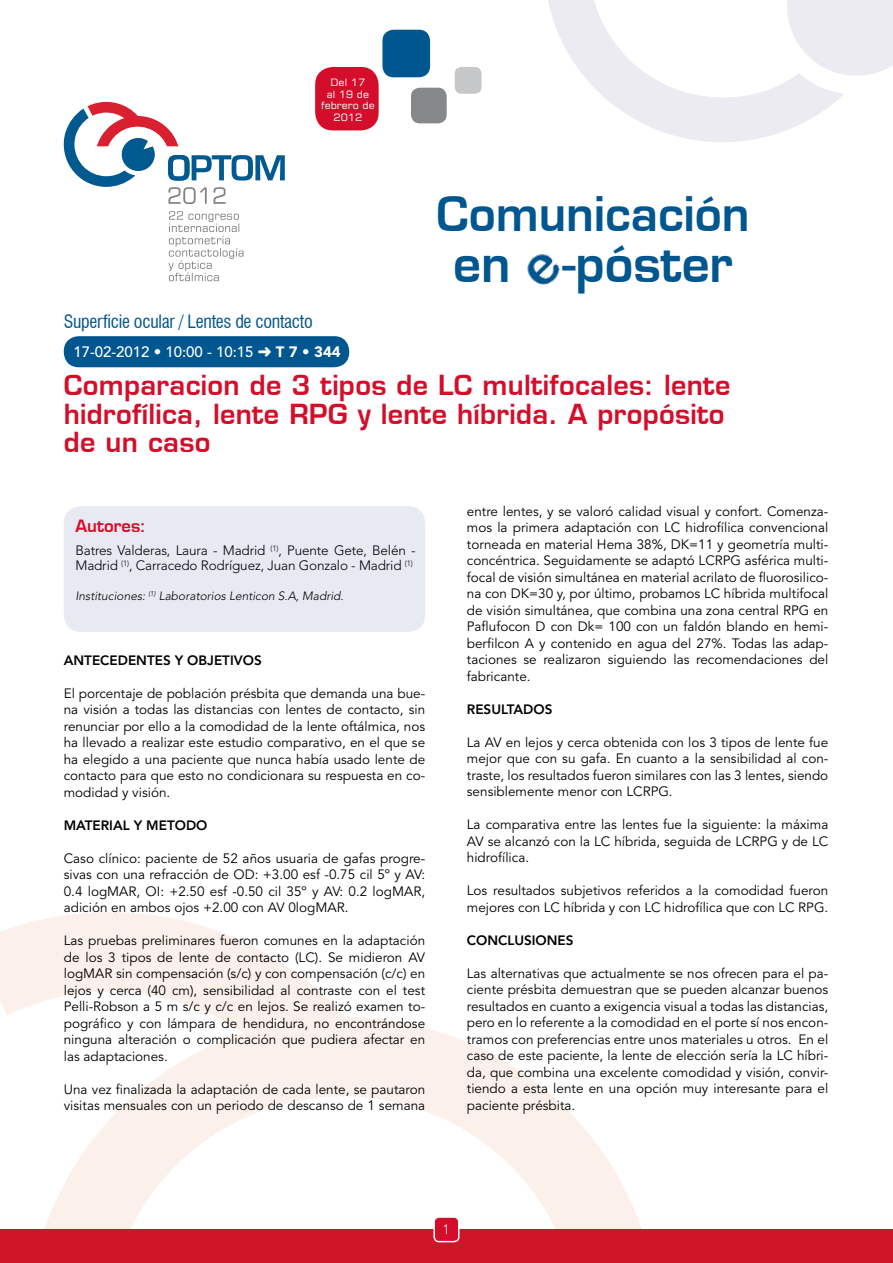
<style>
.page{position:relative;width:893px;height:1263px;background:#fff}
.page>*{position:absolute;margin:0;border:0;box-sizing:border-box;transform-origin:0 0}
.t1{font:49.2px "Square 721 Dm Normal";color:#00568e}
.t2{font:46.5px "Square 721 Dm Normal";color:#00568e}
.t3{font:27px/28.5px "Square 721 Dm Normal";letter-spacing:.01em;color:#d40e2a}
.t4{font:condensed 18px "Swiss 721 BT";letter-spacing:-.015em;color:#00568e}
.t5{font:16.65px "Square 721 Dm Normal";color:#d40e2a}
.t6{font:500 15px "Avenir";color:#fff}
.t7{font:13.5px/16.5px "Avenir";color:#000;text-align:justify}
.t8{font:300 13.5px/15px "Avenir";letter-spacing:-.01em;color:#000}
.t9{font:800 13.5px "Avenir";color:#000}
.t10{font:300 13.5px "Avenir";color:#fff}
.t11{font:italic 300 12px "Avenir";color:#000}
.t12{font:10.2px/11.7px "Square 721";color:#fff;text-align:center;scale:1.05 1}
.s1{font-weight:900}
</style>
<div class="page">
<svg style="left:548px;top:0;width:345px;height:142px"></svg>
<svg style="left:0;top:912px;width:642px;height:317px"></svg>
<div style="left:0;top:1229px;width:893px;height:34px;background:#ce1628"></div>
<svg style="left:64px;top:102px;width:221px;height:102px"></svg>
<svg style="left:168px;top:211px;width:76px;height:70px"></svg>
<div style="left:64px;top:506px;width:361px;height:126px;background:#e7eaf2;border-radius:17px"></div>
<div style="left:64px;top:336px;width:285px;height:31px;background:#00568e;border-radius:15px"></div>
<div style="left:315px;top:67px;width:64px;height:63px;background:#d40e2a;border-radius:18px"></div>
<div style="left:382px;top:30px;width:48px;height:47px;background:#00568e;border-radius:11px"></div>
<div style="left:411px;top:88px;width:36px;height:35px;background:#87888a;border-radius:9px"></div>
<div style="left:455px;top:67px;width:26px;height:27px;background:#c6c7c8;border-radius:7px"></div>
<div style="left:434px;top:1217px;width:25px;height:24px;background:#d40e2a;border-radius:5px"></div>
<div style="left:433px;top:1216px;width:26px;height:26px;border:1px solid #fff;border-radius:5px"></div>
<img style="left:527px;top:254px;width:33px;height:31px">
<p class="t12" style="left:321px;top:76px;width:53px">Del 17<br>al 19 de febrero de<br>2012</p>
<h3 class="t4" style="left:64px;top:311px;width:250px">Superficie ocular / Lentes de contacto</h3>
<p class="t6" style="left:73px;top:343px;width:269px">17-02-2012 • 10:00 - 10:15 ➜ <span class="s1">T 7 • 344</span></p>
<h2 class="t2" style="left:436px;top:185px;width:315px">Comunicación</h2>
<h1 class="t1" style="left:453px;top:233px;width:281px">en -póster</h1>
<h3 class="t3" style="left:64px;top:370px;width:668px">Comparacion de 3 tipos de LC multifocales: lente hidrofílica, lente RPG y lente híbrida. A propósito de un caso</h3>
<p class="t5" style="left:75px;top:515px;width:72px">Autores:</p>
<p class="t8" style="left:75px;top:543px;width:342px">Batres Valderas, Laura - Madrid <sup>(1)</sup>, Puente Gete, Belén -<br>Madrid <sup>(1)</sup>, Carracedo Rodríguez, Juan Gonzalo - Madrid <sup>(1)</sup></p>
<p class="t11" style="left:75px;top:589px;width:270px">Instituciones: <sup>(1)</sup> Laboratorios Lenticon S.A, Madrid.</p>
<p class="t9" style="left:64px;top:652px;width:199px">ANTECEDENTES Y OBJETIVOS</p>
<p class="t7" style="left:64px;top:685px;width:363px">El porcentaje de población présbita que demanda una bue&shy;na visión a todas las distancias con lentes de contacto, sin renunciar por ello a la comodidad de la lente oftálmica, nos ha llevado a realizar este estudio comparativo, en el que se ha elegido a una paciente que nunca había usado lente de contacto para que esto no condicionara su respuesta en co&shy;modidad y visión.</p>
<p class="t9" style="left:64px;top:817px;width:145px">MATERIAL Y METODO</p>
<p class="t7" style="left:64px;top:850px;width:363px">Caso clínico: paciente de 52 años usuaria de gafas progre&shy;sivas con una refracción de OD: +3.00 esf -0.75 cil 5º y AV:<br>0.4 logMAR, OI: +2.50 esf -0.50 cil 35º y AV: 0.2 logMAR, adición en ambos ojos +2.00 con AV 0logMAR.</p>
<p class="t7" style="left:64px;top:932px;width:363px">Las pruebas preliminares fueron comunes en la adaptación de los 3 tipos de lente de contacto (LC). Se midieron AV logMAR sin compensación (s/c) y con compensación (c/c) en lejos y cerca (40 cm), sensibilidad al contraste con el test Pelli-Robson a 5 m s/c y c/c en lejos. Se realizó examen to&shy;pográfico y con lámpara de hendidura, no encontrándose ninguna alteración o complicación que pudiera afectar en las adaptaciones.</p>
<p class="t7" style="left:64px;top:1081px;width:363px">Una vez finalizada la adaptación de cada lente, se pautaron visitas mensuales con un periodo de descanso de 1 semana</p>
<p class="t7" style="left:467px;top:503px;width:363px">entre lentes, y se valoró calidad visual y confort. Comenza&shy;mos la primera adaptación con LC hidrofílica convencional torneada en material Hema 38%, DK=11 y geometría multi&shy;concéntrica. Seguidamente se adaptó LCRPG asférica multi&shy;focal de visión simultánea en material acrilato de fluorosilico&shy;na con DK=30 y, por último, probamos LC híbrida multifocal de visión simultánea, que combina una zona central RPG en Paflufocon D con Dk= 100 con un faldón blando en hemi&shy;berfilcon A y contenido en agua del 27%. Todas las adap&shy;taciones se realizaron siguiendo las recomendaciones del fabricante.</p>
<p class="t9" style="left:467px;top:701px;width:87px">RESULTADOS</p>
<p class="t7" style="left:467px;top:734px;width:363px">La AV en lejos y cerca obtenida con los 3 tipos de lente fue mejor que con su gafa. En cuanto a la sensibilidad al con&shy;traste, los resultados fueron similares con las 3 lentes, siendo sensiblemente menor con LCRPG.</p>
<p class="t7" style="left:467px;top:817px;width:363px">La comparativa entre las lentes fue la siguiente: la máxima AV se alcanzó con la LC híbrida, seguida de LCRPG y de LC hidrofílica.</p>
<p class="t7" style="left:467px;top:883px;width:363px">Los resultados subjetivos referidos a la comodidad fueron mejores con LC híbrida y con LC hidrofílica que con LC RPG.</p>
<p class="t9" style="left:467px;top:932px;width:108px">CONCLUSIONES</p>
<p class="t7" style="left:467px;top:965px;width:363px">Las alternativas que actualmente se nos ofrecen para el pa&shy;ciente présbita demuestran que se pueden alcanzar buenos resultados en cuanto a exigencia visual a todas las distancias, pero en lo referente a la comodidad en el porte sí nos encon&shy;tramos con preferencias entre unos materiales u otros. En el caso de este paciente, la lente de elección sería la LC híbri&shy;da, que combina una excelente comodidad y visión, convir&shy;tiendo a esta lente en una opción muy interesante para el paciente présbita.</p>
<p class="t10" style="left:443px;top:1222px;width:9px">1</p>
</div>
